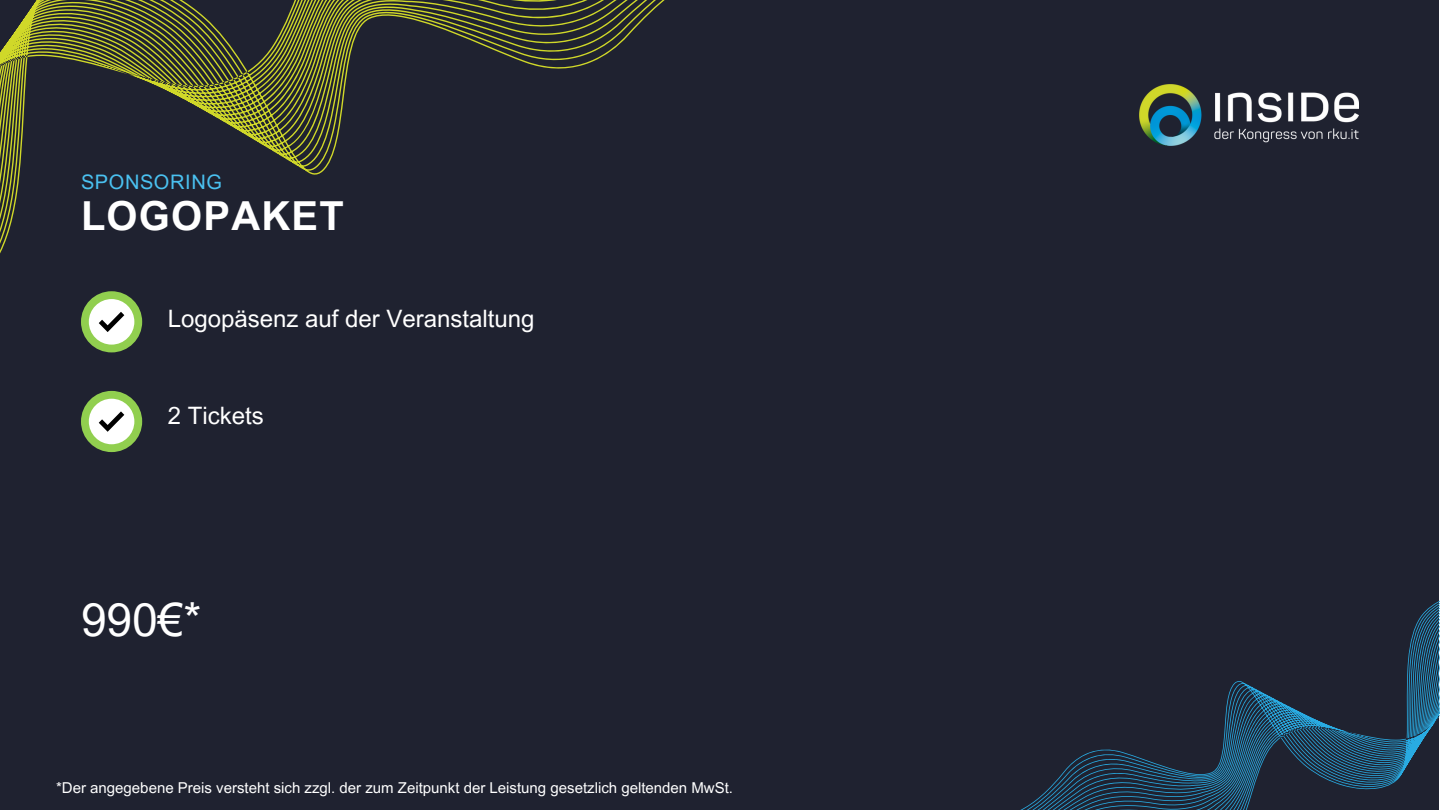
<style>
.page{position:relative;width:1440px;height:810px;background:#fff}
.page>*{position:absolute;margin:0;border:0;box-sizing:border-box;transform-origin:0 0}
.t1{font:46px "Arial MT Pro";color:#fff}
.t2{font:700 40px "Arial MT Pro";letter-spacing:.03em;color:#fff}
.t3{font:24px "Arial MT Pro";color:#fff}
.t4{font:20px "Arial MT Pro";letter-spacing:.03em;color:#4ac1f0}
.t5{font:15px "Arial MT Pro";color:#fff}
</style>
<div class="page">
<div style="left:0;top:0;width:1439px;height:810px;background:#1f2230"></div>
<svg style="left:0;top:0;width:665px;height:325px"></svg>
<svg style="left:81px;top:291px;width:61px;height:61px"></svg>
<svg style="left:81px;top:391px;width:61px;height:61px"></svg>
<svg style="left:1020px;top:600px;width:420px;height:210px"></svg>
<img style="left:1139px;top:84px;width:220px;height:62px">
<h3 class="t4" style="left:81px;top:174px;width:142px">SPONSORING</h3>
<h4 class="t2" style="left:81px;top:201px;width:264px">LOGOPAKET</h4>
<p class="t3" style="left:168px;top:310px;width:368px">Logopäsenz auf der Veranstaltung</p>
<h2 class="t3" style="left:168px;top:407px;width:98px">2 Tickets</h2>
<p class="t1" style="left:81px;top:602px;width:122px">990€*</p>
<p class="t5" style="left:56px;top:782px;width:678px">*Der angegebene Preis versteht sich zzgl. der zum Zeitpunkt der Leistung gesetzlich geltenden MwSt.</p>
</div>
